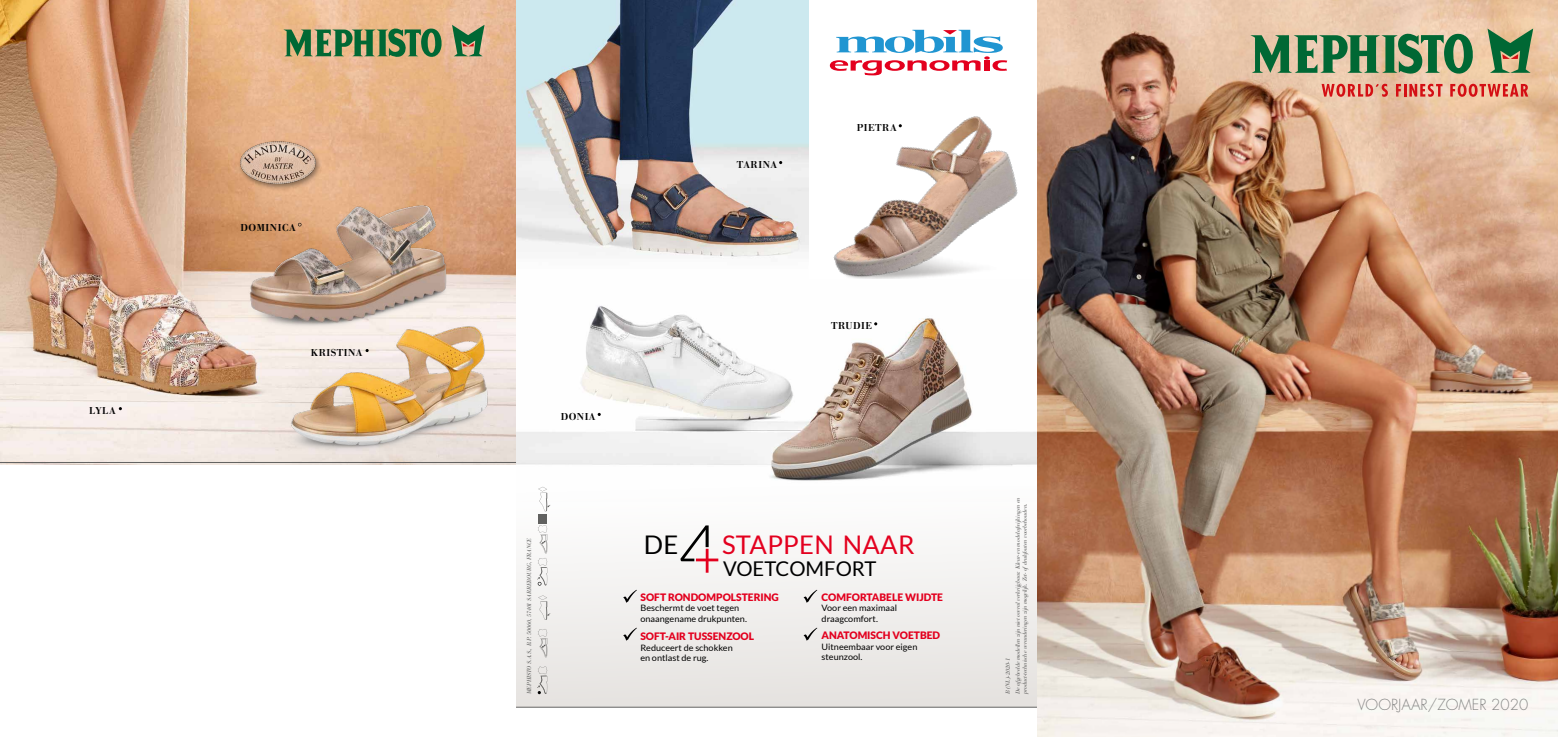
<style>
.page{position:relative;width:1558px;height:737px;background:#fff}
.page>*{position:absolute;margin:0;border:0;box-sizing:border-box;transform-origin:0 0}
.t1{font:25.64px "Lato";letter-spacing:.01em;color:#e3001e}
.t2{font:25.64px "Lato";color:#000}
.t3{font:20.3px "Lato";color:#000}
.t4{font:300 14.88px "Futura";color:#878786}
.t5{font:600 10.5px "Bodoni Antiqua T";letter-spacing:.05em;color:#000}
.t6{font:900 10.24px "Lato";color:#e3001e}
.t7{font:8.75px/10.6px "Lato";color:#000;scale:1.04 1}
.t8{font:italic 6.12px/9.9px "Bodoni Antiqua T";color:#636362}
</style>
<div class="page">
<img style="left:0;top:0;width:516px;height:402px">
<img style="left:516px;top:306px;width:521px;height:175px">
<div style="left:516px;top:486px;width:521px;height:221px;background:linear-gradient(to bottom,#fefffe,#e5e2df)"></div>
<hr style="left:516px;top:706px;width:521px;height:1px;background:#636362">
<img style="left:1037px;top:0;width:521px;height:737px">
<svg style="left:830px;top:30px;width:177px;height:41px"></svg>
<svg style="left:538px;top:629px;width:9px;height:30px"></svg>
<svg style="left:538px;top:595px;width:12px;height:26px"></svg>
<svg style="left:537px;top:666px;width:10px;height:28px"></svg>
<svg style="left:537px;top:487px;width:13px;height:98px"></svg>
<svg style="left:1250px;top:32px;width:223px;height:43px"></svg>
<svg style="left:1487px;top:29px;width:46px;height:44px"></svg>
<svg style="left:283px;top:27px;width:159px;height:31px"></svg>
<svg style="left:452px;top:25px;width:32px;height:31px"></svg>
<hr style="left:0;top:462px;width:516px;height:1px;background:#636362">
<img style="left:234px;top:196px;width:241px;height:139px">
<img style="left:516px;top:0;width:292px;height:259px">
<img style="left:265px;top:321px;width:235px;height:141px">
<img style="left:744px;top:71px;width:321px;height:244px">
<svg style="left:623px;top:589px;width:14px;height:14px"></svg>
<svg style="left:623px;top:627px;width:14px;height:13px"></svg>
<svg style="left:680px;top:525px;width:38px;height:47px"></svg>
<svg style="left:803px;top:589px;width:14px;height:14px"></svg>
<svg style="left:803px;top:627px;width:14px;height:13px"></svg>
<svg style="left:1321px;top:83px;width:67px;height:14px"></svg>
<svg style="left:1396px;top:84px;width:46px;height:13px"></svg>
<svg style="left:1450px;top:84px;width:78px;height:13px"></svg>
<div style="left:237px;top:139px;width:85px;height:52px;background:#000;opacity:.45"></div>
<img style="left:239px;top:138px;width:77px;height:49px">
<h3 class="t5" style="left:89px;top:404px;width:28px">LYLA</h3>
<h3 class="t5" style="left:241px;top:221px;width:57px">DOMINICA</h3>
<h3 class="t5" style="left:311px;top:346px;width:53px">KRISTINA</h3>
<h3 class="t5" style="left:737px;top:158px;width:42px">TARINA</h3>
<h3 class="t5" style="left:857px;top:122px;width:41px">PIETRA</h3>
<h3 class="t5" style="left:561px;top:410px;width:36px">DONIA</h3>
<h3 class="t5" style="left:831px;top:320px;width:42px">TRUDIE</h3>
<p class="t8" style="left:524px;top:694px;width:158px;rotate:-90deg">MEPHISTO S.A.S., B.P. 50060, 57401 SARREBOURG, FRANCE</p>
<h1 class="t2" style="left:644px;top:530px;width:36px">DE</h1>
<h1 class="t1" style="left:722px;top:530px;width:194px">STAPPEN NAAR</h1>
<h2 class="t3" style="left:723px;top:557px;width:155px">VOETCOMFORT</h2>
<h3 class="t6" style="left:640px;top:591px;width:140px">SOFT RONDOMPOLSTERING</h3>
<h3 class="t7" style="left:640px;top:602px;width:104px">Beschermt de voet tegen onaangename drukpunten.</h3>
<h3 class="t6" style="left:640px;top:630px;width:115px">SOFT-AIR TUSSENZOOL</h3>
<h3 class="t7" style="left:640px;top:642px;width:90px">Reduceert de schokken en ontlast de rug.</h3>
<h3 class="t6" style="left:821px;top:591px;width:123px">COMFORTABELE WIJDTE</h3>
<h3 class="t7" style="left:821px;top:602px;width:74px">Voor een maximaal draagcomfort.</h3>
<h3 class="t6" style="left:821px;top:629px;width:120px">ANATOMISCH VOETBED</h3>
<h3 class="t7" style="left:821px;top:641px;width:94px">Uitneembaar voor eigen steunzool.</h3>
<p class="t8" style="left:1003px;top:694px;width:198px;rotate:-90deg">B (NL)-2020-1<br>De afgebeelde modellen zijn niet overal verkrijgbaar. Kleur- en modelafwijkingen en</p>
<p class="t8" style="left:1020px;top:694px;width:192px;rotate:-90deg">product-technische veranderingen zijn mogelijk. Zet- ofdrukfouten voorbehouden.</p>
<h3 class="t4" style="left:1357px;top:695px;width:172px">VOORJAAR/ZOMER 2020</h3>
</div>
